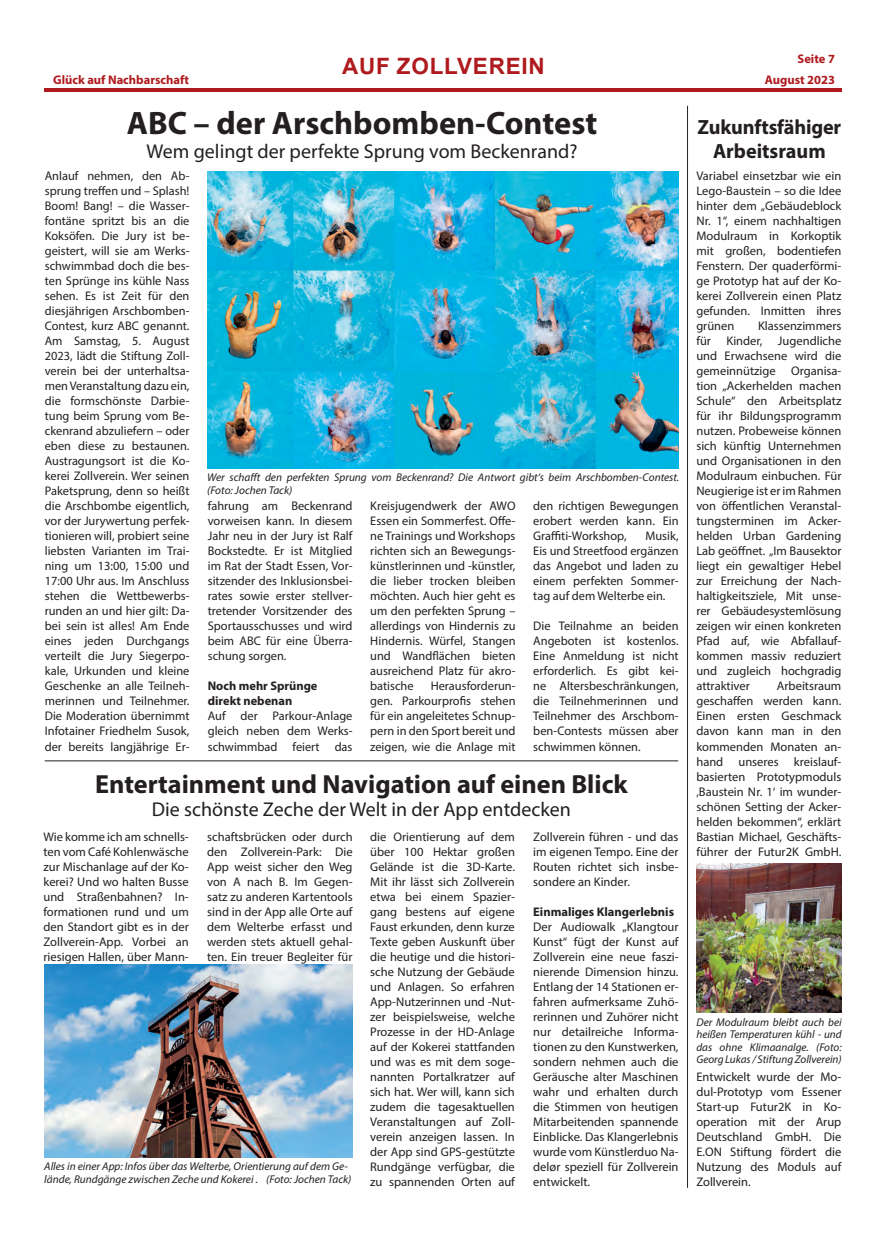
<style>
.page{position:relative;width:886px;height:1241px;background:#fff}
.page>*{position:absolute;margin:0;border:0;box-sizing:border-box;transform-origin:0 0}
.t1{font:700 32.5px "Myriad Pro";color:#231f20}
.t2{font:700 26.25px "Myriad Pro";color:#231f20}
.t3{font:700 22.5px "Arial";letter-spacing:.035em;color:#ae1a1e}
.t4{font:700 20.62px/23.8px "Myriad Pro";letter-spacing:-.01em;color:#231f20;text-align:center}
.t5{font:20px "Myriad Pro";color:#231f20}
.t6{font:12.5px/15px "Myriad Pro";color:#231f20;text-align:justify}
.t7{font:700 12.5px/15px "Myriad Pro";color:#231f20}
.t8{font:700 12.5px "Myriad Pro";color:#ae1a1e}
.t9{font:italic 11.25px/12.5px "Myriad Pro";color:#231f20}
</style>
<div class="page">
<img style="left:696px;top:863px;width:146px;height:150px">
<img style="left:207px;top:171px;width:471px;height:298px">
<hr style="left:44px;top:88px;width:798px;height:4px;background:#ae1a1e">
<hr style="left:45px;top:760px;width:633px;height:1px;background:#231f20">
<img style="left:44px;top:964px;width:309px;height:193px">
<hr style="left:687px;top:106px;width:1px;height:1081px;background:#231f20">
<p class="t8" style="left:797px;top:50px;width:39px">Seite 7</p>
<h3 class="t3" style="left:342px;top:50px;width:204px">AUF ZOLLVEREIN</h3>
<p class="t8" style="left:53px;top:71px;width:137px">Glück auf Nachbarschaft</p>
<p class="t8" style="left:765px;top:71px;width:72px">August 2023</p>
<h1 class="t1" style="left:127px;top:102px;width:472px">ABC – der Arschbomben-Contest</h1>
<h3 class="t5" style="left:147px;top:139px;width:432px">Wem gelingt der perfekte Sprung vom Beckenrand?</h3>
<p class="t6" style="left:45px;top:168px;width:146px">Anlauf nehmen, den Ab&shy;sprung treffen und – Splash!<br>Boom! Bang! – die Wasser&shy;fontäne spritzt bis an die Koksöfen. Die Jury ist be&shy;geistert, will sie am Werks&shy;schwimmbad doch die bes&shy;ten Sprünge ins kühle Nass sehen. Es ist Zeit für den diesjährigen Arschbomben-Contest, kurz ABC genannt.<br>Am Samstag, 5. August 2023, lädt die Stiftung Zoll&shy;verein bei der unterhaltsa&shy;men Veranstaltung dazu ein, die formschönste Darbie&shy;tung beim Sprung vom Be&shy;ckenrand abzuliefern – oder eben diese zu bestaunen.<br>Austragungsort ist die Ko&shy;kerei Zollverein. Wer seinen Paketsprung, denn so heißt die Arschbombe eigentlich, vor der Jurywertung perfek&shy;tionieren will, probiert seine liebsten Varianten im Trai&shy;ning um 13:00, 15:00 und 17:00 Uhr aus. Im Anschluss stehen die Wettbewerbs&shy;runden an und hier gilt: Da&shy;bei sein ist alles! Am Ende eines jeden Durchgangs verteilt die Jury Siegerpo&shy;kale, Urkunden und kleine Geschenke an alle Teilneh&shy;merinnen und Teilnehmer.<br>Die Moderation übernimmt Infotainer Friedhelm Susok, der bereits langjährige Er-</p>
<p class="t9" style="left:207px;top:471px;width:474px">Wer schafft den perfekten Sprung vom Beckenrand? Die Antwort gibt‘s beim Arschbomben-Contest. (Foto: Jochen Tack)</p>
<p class="t6" style="left:208px;top:498px;width:146px">fahrung am Beckenrand vorweisen kann. In diesem Jahr neu in der Jury ist Ralf Bockstedte. Er ist Mitglied im Rat der Stadt Essen, Vor&shy;sitzender des Inklusionsbei&shy;rates sowie erster stellver&shy;tretender Vorsitzender des Sportausschusses und wird beim ABC für eine Überra&shy;schung sorgen.</p>
<p class="t7" style="left:208px;top:678px;width:111px">Noch mehr Sprünge direkt nebenan</p>
<p class="t6" style="left:208px;top:708px;width:146px">Auf der Parkour-Anlage gleich neben dem Werks&shy;schwimmbad feiert das</p>
<p class="t6" style="left:370px;top:498px;width:147px">Kreisjugendwerk der AWO Essen ein Sommerfest. Offe&shy;ne Trainings und Workshops richten sich an Bewegungs&shy;künstlerinnen und -künstler, die lieber trocken bleiben möchten. Auch hier geht es um den perfekten Sprung – allerdings von Hindernis zu Hindernis. Würfel, Stangen und Wandflächen bieten ausreichend Platz für akro&shy;batische</p>
<p class="t6" style="left:370px;top:678px;width:147px;text-indent:60px">Herausforderun&shy;gen. Parkourprofis stehen für ein angeleitetes Schnup&shy;pern in den Sport bereit und zeigen, wie die Anlage mit</p>
<p class="t6" style="left:533px;top:498px;width:147px">den richtigen Bewegungen erobert werden kann. Ein Graffiti-Workshop,</p>
<p class="t6" style="left:533px;top:528px;width:147px;text-indent:112px">Musik, Eis und Streetfood ergänzen das Angebot und laden zu einem perfekten Sommer&shy;tag auf dem Welterbe ein.</p>
<p class="t6" style="left:533px;top:618px;width:147px">Die Teilnahme an beiden Angeboten ist kostenlos.<br>Eine Anmeldung ist nicht erforderlich. Es gibt kei&shy;ne Altersbeschränkungen, die Teilnehmerinnen und Teilnehmer des Arschbom&shy;ben-Contests müssen aber schwimmen können.</p>
<h2 class="t2" style="left:95px;top:766px;width:534px">Entertainment und Navigation auf einen Blick</h2>
<h3 class="t5" style="left:152px;top:797px;width:420px">Die schönste Zeche der Welt in der App entdecken</h3>
<p class="t6" style="left:43px;top:828px;width:147px">Wie komme ich am schnells&shy;ten vom Café Kohlenwäsche zur Mischanlage auf der Ko&shy;kerei? Und wo halten Busse und Straßenbahnen? In&shy;formationen rund und um den Standort gibt es in der Zollverein-App. Vorbei an riesigen Hallen, über Mann-</p>
<p class="t6" style="left:207px;top:828px;width:147px">schaftsbrücken oder durch den Zollverein-Park: Die App weist sicher den Weg von A nach B. Im Gegen&shy;satz zu anderen Kartentools sind in der App alle Orte auf dem Welterbe erfasst und werden stets aktuell gehal&shy;ten. Ein treuer Begleiter für</p>
<p class="t9" style="left:44px;top:1159px;width:309px">Alles in einer App: Infos über das Welterbe, Orientierung auf dem Ge&shy;lände, Rundgänge zwischen Zeche und Kokerei . (Foto: Jochen Tack)</p>
<p class="t6" style="left:370px;top:828px;width:146px">die Orientierung auf dem über 100 Hektar großen Gelände ist die 3D-Karte.<br>Mit ihr lässt sich Zollverein etwa bei einem Spazier&shy;gang bestens auf eigene Faust erkunden, denn kurze Texte geben Auskunft über die heutige und die histori&shy;sche Nutzung der Gebäude und Anlagen. So erfahren App-Nutzerinnen und -Nut&shy;zer beispielsweise, welche Prozesse in der HD-Anlage auf der Kokerei stattfanden und was es mit dem soge&shy;nannten Portalkratzer auf sich hat. Wer will, kann sich zudem die tagesaktuellen Veranstaltungen auf Zoll&shy;verein anzeigen lassen. In der App sind GPS-gestützte Rundgänge verfügbar, die zu spannenden Orten auf</p>
<p class="t6" style="left:533px;top:828px;width:147px">Zollverein führen - und das im eigenen Tempo. Eine der Routen richtet sich insbe&shy;sondere an Kinder.</p>
<p class="t7" style="left:533px;top:903px;width:142px">Einmaliges Klangerlebnis</p>
<p class="t6" style="left:533px;top:918px;width:147px">Der Audiowalk „Klangtour Kunst“ fügt der Kunst auf Zollverein eine neue faszi&shy;nierende Dimension hinzu.<br>Entlang der 14 Stationen er&shy;fahren aufmerksame Zuhö&shy;rerinnen und Zuhörer nicht nur detailreiche Informa&shy;tionen zu den Kunstwerken, sondern nehmen auch die Geräusche alter Maschinen wahr und erhalten durch die Stimmen von heutigen Mitarbeitenden spannende Einblicke. Das Klangerlebnis wurde vom Künstlerduo Na&shy;delør speziell für Zollverein entwickelt.</p>
<h3 class="t4" style="left:698px;top:114px;width:145px">Zukunftsfähiger<br>Arbeitsraum</h3>
<p class="t6" style="left:696px;top:168px;width:147px">Variabel einsetzbar wie ein Lego-Baustein – so die Idee hinter dem „Gebäudeblock Nr. 1“, einem nachhaltigen Modulraum in Korkoptik mit großen, bodentiefen Fenstern. Der quaderförmi&shy;ge Prototyp hat auf der Ko&shy;kerei Zollverein einen Platz gefunden. Inmitten ihres grünen</p>
<p class="t6" style="left:696px;top:318px;width:147px;text-indent:62px">Klassenzimmers für Kinder, Jugendliche und Erwachsene wird die gemeinnützige Organisa&shy;tion „Ackerhelden machen Schule“ den Arbeitsplatz für ihr Bildungsprogramm nutzen. Probeweise können sich künftig Unternehmen und Organisationen in den Modulraum einbuchen. Für Neugierige ist er im Rahmen von öffentlichen Veranstal&shy;tungsterminen im Acker&shy;helden Urban Gardening Lab geöffnet. „Im Bausektor liegt ein gewaltiger Hebel zur Erreichung der Nach&shy;haltigkeitsziele, Mit unse&shy;rer Gebäudesystemlösung zeigen wir einen konkreten Pfad auf, wie Abfallauf&shy;kommen massiv reduziert und zugleich hochgradig attraktiver</p>
<p class="t6" style="left:696px;top:678px;width:147px;text-indent:81px">Arbeitsraum geschaffen werden kann.<br>Einen ersten Geschmack davon kann man in den kommenden Monaten an&shy;hand unseres kreislauf&shy;basierten Prototypmoduls ‚Baustein Nr. 1‘ im wunder&shy;schönen Setting der Acker&shy;helden bekommen“, erklärt Bastian Michael, Geschäfts&shy;führer der Futur2K GmbH.</p>
<p class="t9" style="left:696px;top:1015px;width:147px;text-align:justify">Der Modulraum bleibt auch bei heißen Temperaturen kühl - und das ohne Klimaanalge. (Foto:<br>Georg Lukas / Stiftung Zollverein)</p>
<p class="t6" style="left:696px;top:1068px;width:147px">Entwickelt wurde der Mo&shy;dul-Prototyp vom Essener Start-up Futur2K in Ko&shy;operation mit der Arup Deutschland GmbH. Die E.ON Stiftung fördert die Nutzung des Moduls auf Zollverein.</p>
</div>
